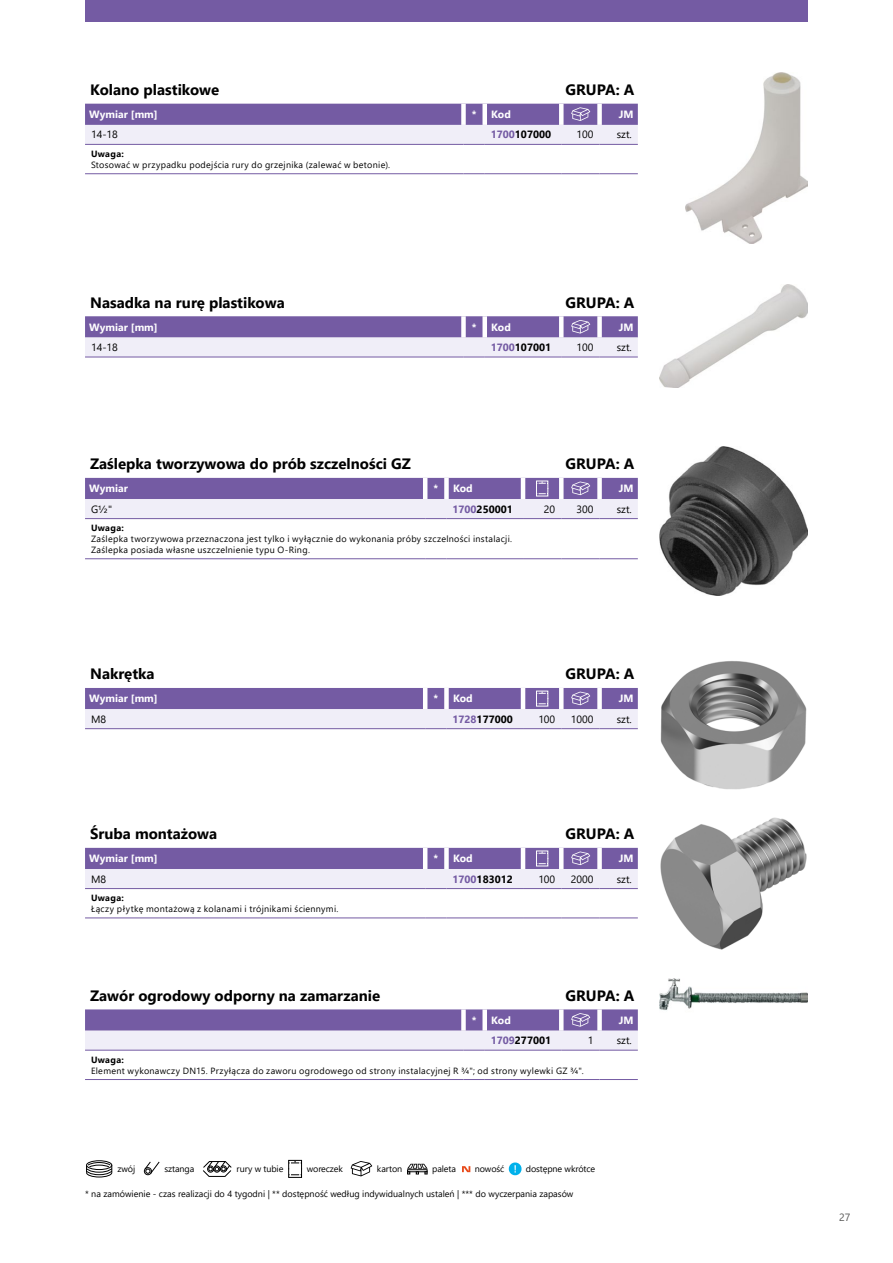
<style>
.page{position:relative;width:893px;height:1263px;background:#fff}
.page>*{position:absolute;margin:0;border:0;box-sizing:border-box;transform-origin:0 0}
.t1{font:700 15px "Segoe UI";color:#000}
.t2{font:700 10.5px "Segoe UI";color:#fff}
.t3{font:10.5px "Segoe UI";color:#000}
.t4{font:700 10.5px "Segoe UI";color:#000}
.t5{font:10.5px "Segoe UI";color:#575756}
.t6{font:9px/10.8px "Segoe UI";letter-spacing:.03em;color:#000}
.t7{font:9px "Segoe UI";color:#000}
.t8{font:9px "Segoe UI";letter-spacing:-.01em;color:#000}
.t9{font:700 9px "Segoe UI";letter-spacing:.035em;color:#000}
.s1{color:#745ba3}
</style>
<div class="page">
<div style="left:86px;top:1160px;width:26px;height:10px;border:1px solid #000;border-radius:50%"></div>
<svg style="left:86px;top:1162px;width:27px;height:16px"></svg>
<div style="left:144px;top:1167px;width:8px;height:8px;border:1px solid #000;border-radius:50%"></div>
<svg style="left:144px;top:1161px;width:16px;height:13px"></svg>
<svg style="left:203px;top:1161px;width:29px;height:16px"></svg>
<svg style="left:288px;top:1159px;width:14px;height:19px"></svg>
<svg style="left:351px;top:1161px;width:21px;height:15px"></svg>
<svg style="left:407px;top:1164px;width:21px;height:10px"></svg>
<svg style="left:462px;top:1166px;width:8px;height:6px"></svg>
<svg style="left:509px;top:1162px;width:13px;height:13px"></svg>
<div style="left:85px;top:0;width:723px;height:21px;background:#745ba3"></div>
<hr style="left:85px;top:173px;width:378px;height:1px;background:#745ba3">
<svg style="left:463px;top:173px;width:22px;height:1px"></svg>
<hr style="left:485px;top:173px;width:76px;height:1px;background:#745ba3">
<hr style="left:561px;top:173px;width:39px;height:1px;background:#745ba3">
<hr style="left:600px;top:173px;width:38px;height:1px;background:#745ba3">
<svg style="left:85px;top:104px;width:553px;height:41px;background:#b0a2cc"></svg>
<img style="left:685px;top:72px;width:123px;height:172px">
<svg style="left:85px;top:316px;width:553px;height:42px;background:#b1a4cd"></svg>
<img style="left:659px;top:285px;width:149px;height:103px">
<hr style="left:85px;top:558px;width:340px;height:1px;background:#745ba3">
<svg style="left:425px;top:558px;width:21px;height:1px"></svg>
<hr style="left:446px;top:558px;width:77px;height:1px;background:#745ba3">
<hr style="left:523px;top:558px;width:38px;height:1px;background:#745ba3">
<hr style="left:561px;top:558px;width:39px;height:1px;background:#745ba3">
<hr style="left:600px;top:558px;width:38px;height:1px;background:#745ba3">
<svg style="left:85px;top:478px;width:553px;height:41px;background:#b1a3cd"></svg>
<img style="left:659px;top:446px;width:149px;height:150px">
<hr style="left:85px;top:918px;width:340px;height:1px;background:#745ba3">
<svg style="left:425px;top:918px;width:21px;height:1px"></svg>
<hr style="left:446px;top:918px;width:77px;height:1px;background:#745ba3">
<hr style="left:523px;top:918px;width:38px;height:1px;background:#745ba3">
<hr style="left:561px;top:918px;width:39px;height:1px;background:#745ba3">
<hr style="left:600px;top:918px;width:38px;height:1px;background:#745ba3">
<svg style="left:85px;top:848px;width:553px;height:41px;background:#b1a3cd"></svg>
<img style="left:660px;top:817px;width:147px;height:133px">
<hr style="left:85px;top:1079px;width:378px;height:1px;background:#745ba3">
<svg style="left:463px;top:1079px;width:22px;height:1px"></svg>
<hr style="left:485px;top:1079px;width:76px;height:1px;background:#745ba3">
<hr style="left:561px;top:1079px;width:39px;height:1px;background:#745ba3">
<hr style="left:600px;top:1079px;width:38px;height:1px;background:#745ba3">
<svg style="left:85px;top:1009px;width:553px;height:42px;background:#b1a4cd"></svg>
<img style="left:659px;top:978px;width:149px;height:32px">
<svg style="left:85px;top:688px;width:553px;height:41px;background:#b1a4cd"></svg>
<img style="left:660px;top:661px;width:147px;height:129px">
<h1 class="t1" style="left:90px;top:76px;width:131px">Kolano plastikowe</h1>
<h1 class="t1" style="left:565px;top:76px;width:70px">GRUPA: A</h1>
<p class="t2" style="left:89px;top:104px;width:70px">Wymiar [mm]</p>
<p class="t2" style="left:472px;top:104px;width:41px">* Kod</p>
<p class="t2" style="left:619px;top:104px;width:16px">JM</p>
<p class="t3" style="left:91px;top:125px;width:28px">14-18</p>
<p class="t4" style="left:491px;top:125px;width:62px"><span class="s1">1700</span>107000</p>
<p class="t3" style="left:577px;top:125px;width:18px">100</p>
<p class="t3" style="left:617px;top:125px;width:17px">szt.</p>
<p class="t9" style="left:91px;top:145px;width:34px">Uwaga:</p>
<p class="t6" style="left:91px;top:158px;width:301px">Stosować w przypadku podejścia rury do grzejnika (zalewać w betonie).</p>
<h1 class="t1" style="left:90px;top:288px;width:196px">Nasadka na rurę plastikowa</h1>
<h1 class="t1" style="left:565px;top:288px;width:70px">GRUPA: A</h1>
<p class="t2" style="left:89px;top:317px;width:70px">Wymiar [mm]</p>
<p class="t2" style="left:472px;top:317px;width:41px">* Kod</p>
<p class="t2" style="left:619px;top:317px;width:16px">JM</p>
<p class="t3" style="left:91px;top:337px;width:28px">14-18</p>
<p class="t4" style="left:491px;top:337px;width:62px"><span class="s1">1700</span>107001</p>
<p class="t3" style="left:577px;top:337px;width:18px">100</p>
<p class="t3" style="left:617px;top:337px;width:17px">szt.</p>
<h1 class="t1" style="left:90px;top:450px;width:322px">Zaślepka tworzywowa do prób szczelności GZ</h1>
<h1 class="t1" style="left:565px;top:450px;width:70px">GRUPA: A</h1>
<p class="t2" style="left:89px;top:479px;width:40px">Wymiar</p>
<p class="t2" style="left:433px;top:479px;width:41px">* Kod</p>
<p class="t2" style="left:619px;top:479px;width:16px">JM</p>
<p class="t3" style="left:91px;top:499px;width:23px">G½"</p>
<p class="t4" style="left:452px;top:499px;width:62px"><span class="s1">1700</span>250001</p>
<p class="t3" style="left:544px;top:499px;width:13px">20</p>
<p class="t3" style="left:577px;top:499px;width:18px">300</p>
<p class="t3" style="left:617px;top:499px;width:17px">szt.</p>
<p class="t9" style="left:91px;top:519px;width:34px">Uwaga:</p>
<p class="t6" style="left:91px;top:533px;width:423px">Zaślepka tworzywowa przeznaczona jest tylko i wyłącznie do wykonania próby szczelności instalacji.<br>Zaślepka posiada własne uszczelnienie typu O-Ring.</p>
<h1 class="t1" style="left:90px;top:660px;width:66px">Nakrętka</h1>
<h1 class="t1" style="left:565px;top:660px;width:70px">GRUPA: A</h1>
<p class="t2" style="left:89px;top:689px;width:70px">Wymiar [mm]</p>
<p class="t2" style="left:433px;top:689px;width:41px">* Kod</p>
<p class="t2" style="left:619px;top:689px;width:16px">JM</p>
<p class="t3" style="left:91px;top:709px;width:17px">M8</p>
<p class="t4" style="left:452px;top:709px;width:62px"><span class="s1">1728</span>177000</p>
<p class="t3" style="left:538px;top:709px;width:18px">100</p>
<p class="t3" style="left:571px;top:709px;width:24px">1000</p>
<p class="t3" style="left:617px;top:709px;width:17px">szt.</p>
<h1 class="t1" style="left:90px;top:820px;width:129px">Śruba montażowa</h1>
<h1 class="t1" style="left:565px;top:820px;width:70px">GRUPA: A</h1>
<p class="t2" style="left:89px;top:849px;width:70px">Wymiar [mm]</p>
<p class="t2" style="left:433px;top:849px;width:41px">* Kod</p>
<p class="t2" style="left:619px;top:849px;width:16px">JM</p>
<p class="t3" style="left:91px;top:869px;width:17px">M8</p>
<p class="t4" style="left:452px;top:869px;width:62px"><span class="s1">1700</span>183012</p>
<p class="t3" style="left:538px;top:869px;width:18px">100</p>
<p class="t3" style="left:571px;top:869px;width:24px">2000</p>
<p class="t3" style="left:617px;top:869px;width:17px">szt.</p>
<p class="t9" style="left:91px;top:889px;width:34px">Uwaga:</p>
<p class="t6" style="left:91px;top:902px;width:249px">Łączy płytkę montażową z kolanami i trójnikami ściennymi.</p>
<h1 class="t1" style="left:90px;top:981px;width:292px">Zawór ogrodowy odporny na zamarzanie</h1>
<h1 class="t1" style="left:565px;top:981px;width:70px">GRUPA: A</h1>
<p class="t2" style="left:472px;top:1010px;width:41px">* Kod</p>
<p class="t2" style="left:619px;top:1010px;width:16px">JM</p>
<p class="t4" style="left:491px;top:1030px;width:62px"><span class="s1">1709</span>277001</p>
<p class="t3" style="left:588px;top:1030px;width:7px">1</p>
<p class="t3" style="left:617px;top:1030px;width:17px">szt.</p>
<p class="t9" style="left:91px;top:1051px;width:34px">Uwaga:</p>
<p class="t6" style="left:91px;top:1064px;width:494px">Element wykonawczy DN15. Przyłącza do zaworu ogrodowego od strony instalacyjnej R ¾"; od strony wylewki GZ ¾".</p>
<p class="t6" style="left:118px;top:1163px;width:19px">zwój</p>
<p class="t8" style="left:164px;top:1160px;width:31px">sztanga</p>
<p class="t8" style="left:237px;top:1160px;width:48px">rury w tubie</p>
<p class="t8" style="left:307px;top:1160px;width:38px">woreczek</p>
<p class="t6" style="left:377px;top:1163px;width:27px">karton</p>
<p class="t6" style="left:432px;top:1163px;width:25px">paleta</p>
<p class="t6" style="left:475px;top:1163px;width:31px">nowość</p>
<p class="t8" style="left:526px;top:1160px;width:71px">dostępne wkrótce</p>
<p class="t7" style="left:85px;top:1185px;width:490px">* na zamówienie - czas realizacji do 4 tygodni | ** dostępność według indywidualnych ustaleń | *** do wyczerpania zapasów</p>
<p class="t5" style="left:839px;top:1207px;width:13px">27</p>
</div>
